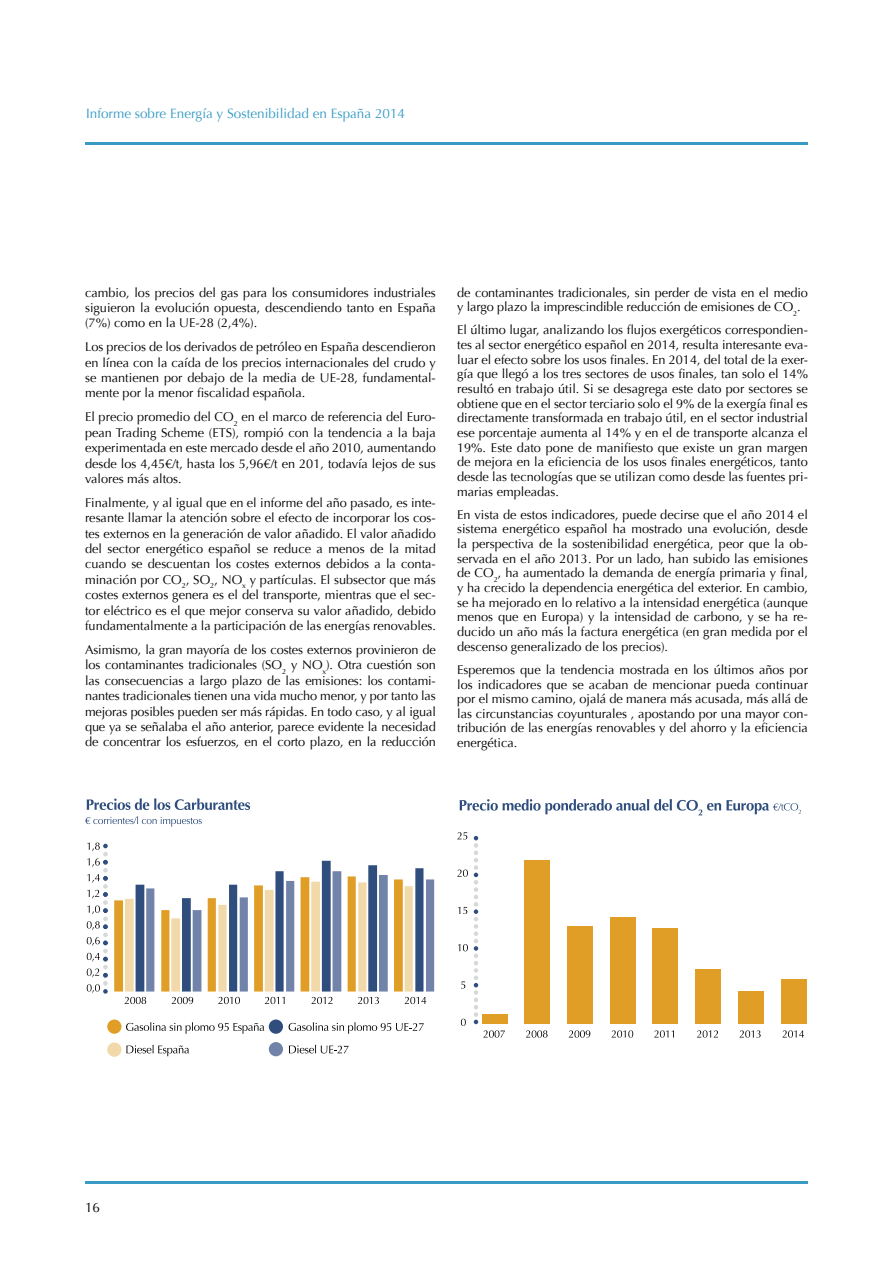
<style>
.page{position:relative;width:893px;height:1263px;background:#fff}
.page>*{position:absolute;margin:0;border:0;box-sizing:border-box;transform-origin:0 0}
.t1{font:13.5px "Optima";color:#379bc5}
.t2{font:13.5px "Optima";color:#000}
.t3{font:12.75px/14.7px "Optima";color:#000;text-align:justify}
</style>
<div class="page">
<hr style="left:85px;top:142px;width:723px;height:3px;background:#379bc5">
<hr style="left:85px;top:1182px;width:723px;height:2px;background:#379bc5">
<div style="left:107px;top:1019px;width:14px;height:15px;background:#e19e27;border-radius:50%"></div>
<div style="left:269px;top:1019px;width:14px;height:15px;background:#2f4e7e;border-radius:50%"></div>
<div style="left:107px;top:1042px;width:14px;height:15px;background:#f1d9a9;border-radius:50%"></div>
<div style="left:269px;top:1042px;width:14px;height:14px;background:#7283aa;border-radius:50%"></div>
<svg style="left:87px;top:842px;width:21px;height:152px"></svg>
<svg style="left:87px;top:798px;width:163px;height:12px"></svg>
<svg style="left:85px;top:816px;width:117px;height:11px"></svg>
<svg style="left:126px;top:1022px;width:138px;height:12px"></svg>
<svg style="left:126px;top:1045px;width:63px;height:11px"></svg>
<svg style="left:289px;top:1022px;width:135px;height:12px"></svg>
<svg style="left:289px;top:1045px;width:60px;height:8px"></svg>
<svg style="left:114px;top:861px;width:320px;height:130px"></svg>
<svg style="left:124px;top:997px;width:22px;height:7px"></svg>
<svg style="left:171px;top:997px;width:22px;height:7px"></svg>
<svg style="left:218px;top:997px;width:22px;height:7px"></svg>
<svg style="left:265px;top:997px;width:20px;height:7px"></svg>
<svg style="left:311px;top:997px;width:21px;height:7px"></svg>
<svg style="left:358px;top:997px;width:21px;height:7px"></svg>
<svg style="left:404px;top:997px;width:22px;height:7px"></svg>
<div style="left:781px;top:979px;width:25px;height:45px;background:#e19e27"></div>
<div style="left:738px;top:991px;width:26px;height:33px;background:#e19e27"></div>
<div style="left:695px;top:969px;width:26px;height:55px;background:#e19e27"></div>
<div style="left:652px;top:928px;width:26px;height:96px;background:#e19e27"></div>
<div style="left:610px;top:917px;width:25px;height:107px;background:#e19e27"></div>
<div style="left:567px;top:926px;width:26px;height:98px;background:#e19e27"></div>
<div style="left:524px;top:860px;width:26px;height:164px;background:#e19e27"></div>
<div style="left:482px;top:1014px;width:25px;height:10px;background:#e19e27"></div>
<svg style="left:461px;top:1019px;width:5px;height:7px"></svg>
<svg style="left:461px;top:981px;width:4px;height:8px"></svg>
<svg style="left:458px;top:944px;width:10px;height:7px"></svg>
<svg style="left:458px;top:907px;width:9px;height:7px"></svg>
<svg style="left:457px;top:869px;width:11px;height:8px"></svg>
<svg style="left:457px;top:832px;width:10px;height:7px"></svg>
<svg style="left:483px;top:1030px;width:22px;height:8px"></svg>
<svg style="left:526px;top:1030px;width:22px;height:8px"></svg>
<svg style="left:569px;top:1030px;width:21px;height:8px"></svg>
<svg style="left:611px;top:1030px;width:22px;height:8px"></svg>
<svg style="left:654px;top:1030px;width:20px;height:8px"></svg>
<svg style="left:697px;top:1030px;width:21px;height:8px"></svg>
<svg style="left:739px;top:1030px;width:22px;height:8px"></svg>
<svg style="left:782px;top:1030px;width:22px;height:8px"></svg>
<svg style="left:460px;top:799px;width:341px;height:16px"></svg>
<svg style="left:474px;top:836px;width:4px;height:188px"></svg>
<p class="t1" style="left:86px;top:105px;width:320px">Informe sobre Energía y Sostenibilidad en España 2014</p>
<p class="t3" style="left:85px;top:285px;width:352px;line-height:15.5px">cambio, los precios del gas para los consumidores industriales siguieron la evolución opuesta, descendiendo tanto en España (7%) como en la UE-28 (2,4%).</p>
<p class="t3" style="left:85px;top:339px;width:352px;line-height:15.5px">Los precios de los derivados de petróleo en España descendieron en línea con la caída de los precios internacionales del crudo y se mantienen por debajo de la media de UE-28, fundamental&shy;mente por la menor fiscalidad española.</p>
<p class="t3" style="left:85px;top:409px;width:352px;line-height:15.5px">El precio promedio del CO<sub>2</sub> en el marco de referencia del Euro&shy;pean Trading Scheme (ETS), rompió con la tendencia a la baja experimentada en este mercado desde el año 2010, aumentando desde los 4,45€/t, hasta los 5,96€/t en 201, todavía lejos de sus valores más altos.</p>
<p class="t3" style="left:85px;top:495px;width:352px;line-height:15.5px">Finalmente, y al igual que en el informe del año pasado, es inte&shy;resante llamar la atención sobre el efecto de incorporar los cos&shy;tes externos en la generación de valor añadido. El valor añadido del sector energético español se reduce a menos de la mitad cuando se descuentan los costes externos debidos a la conta&shy;minación por CO<sub>2</sub>, SO<sub>2</sub>, NO<sub>x</sub> y partículas. El subsector que más costes externos genera es el del transporte, mientras que el sec&shy;tor eléctrico es el que mejor conserva su valor añadido, debido fundamentalmente a la participación de las energías renovables.</p>
<p class="t3" style="left:85px;top:642px;width:352px;line-height:15.5px">Asimismo, la gran mayoría de los costes externos provinieron de los contaminantes tradicionales (SO<sub>2</sub> y NO<sub>x</sub>). Otra cuestión son las consecuencias a largo plazo de las emisiones: los contami&shy;nantes tradicionales tienen una vida mucho menor, y por tanto las mejoras posibles pueden ser más rápidas. En todo caso, y al igual que ya se señalaba el año anterior, parece evidente la necesidad de concentrar los esfuerzos, en el corto plazo, en la reducción</p>
<p class="t3" style="left:457px;top:285px;width:352px">de contaminantes tradicionales, sin perder de vista en el medio y largo plazo la imprescindible reducción de emisiones de CO<sub>2</sub>.</p>
<p class="t3" style="left:457px;top:323px;width:352px">El último lugar, analizando los flujos exergéticos correspondien&shy;tes al sector energético español en 2014, resulta interesante eva&shy;luar el efecto sobre los usos finales. En 2014, del total de la exer&shy;gía que llegó a los tres sectores de usos finales, tan solo el 14% resultó en trabajo útil. Si se desagrega este dato por sectores se obtiene que en el sector terciario solo el 9% de la exergía final es directamente transformada en trabajo útil, en el sector industrial ese porcentaje aumenta al 14% y en el de transporte alcanza el 19%. Este dato pone de manifiesto que existe un gran margen de mejora en la eficiencia de los usos finales energéticos, tanto desde las tecnologías que se utilizan como desde las fuentes pri&shy;marias empleadas.</p>
<p class="t3" style="left:457px;top:507px;width:352px">En vista de estos indicadores, puede decirse que el año 2014 el sistema energético español ha mostrado una evolución, desde la perspectiva de la sostenibilidad energética, peor que la ob&shy;servada en el año 2013. Por un lado, han subido las emisiones de CO<sub>2</sub>, ha aumentado la demanda de energía primaria y final, y ha crecido la dependencia energética del exterior. En cambio, se ha mejorado en lo relativo a la intensidad energética (aunque menos que en Europa) y la intensidad de carbono, y se ha re&shy;ducido un año más la factura energética (en gran medida por el descenso generalizado de los precios).</p>
<p class="t3" style="left:457px;top:662px;width:352px">Esperemos que la tendencia mostrada en los últimos años por los indicadores que se acaban de mencionar pueda continuar por el mismo camino, ojalá de manera más acusada, más allá de las circunstancias coyunturales , apostando por una mayor con&shy;tribución de las energías renovables y del ahorro y la eficiencia energética.</p>
<p class="t2" style="left:85px;top:1200px;width:17px">16</p>
</div>
